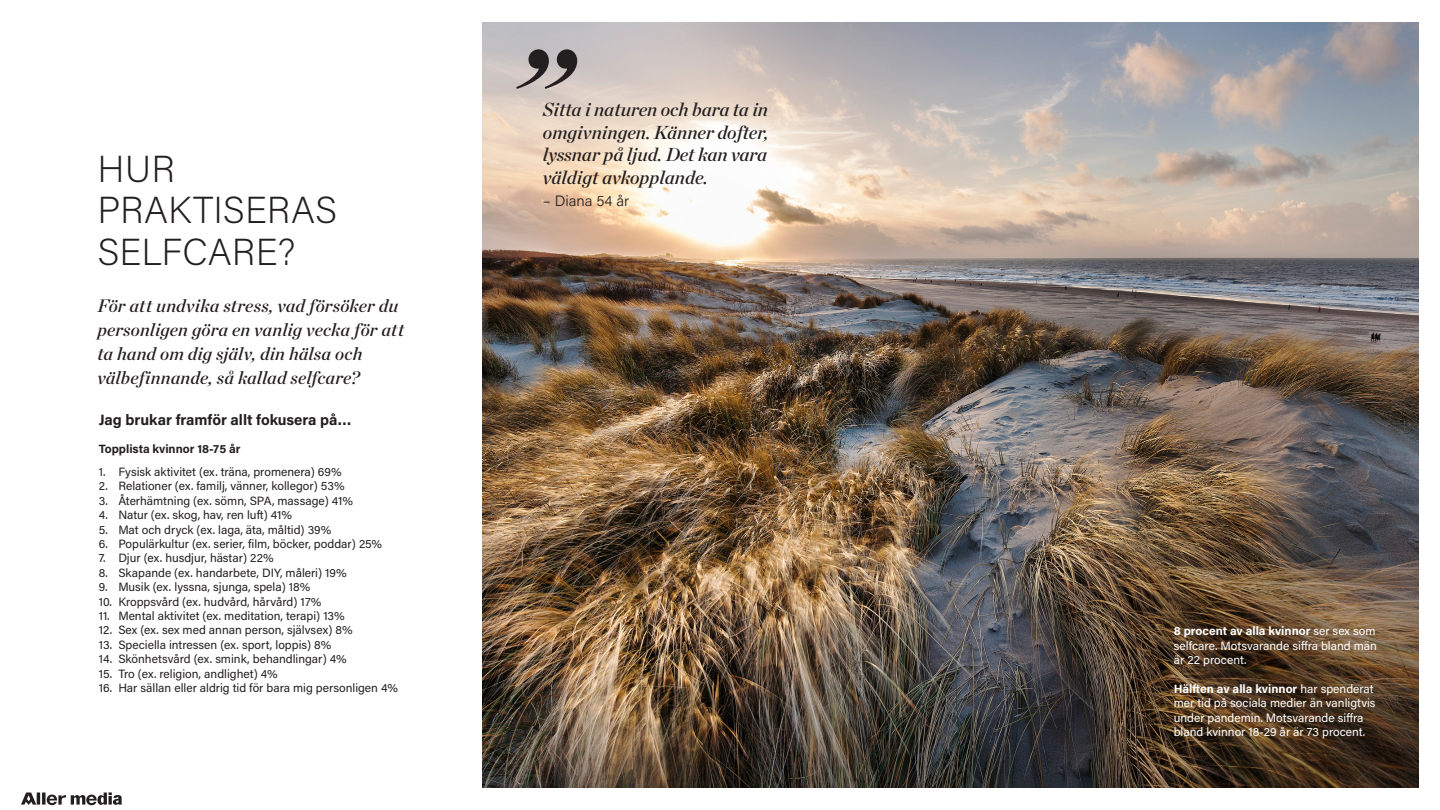
<style>
.page{position:relative;width:1440px;height:810px;background:#fff}
.page>*{position:absolute;margin:0;border:0;box-sizing:border-box;transform-origin:0 0}
._05_Citat_Chronicle{font:italic 150px "Chronicle Display Semi";color:#231f20}
._02_Head_2{font:200 37.5px/41.2px "Acumin Pro";letter-spacing:.005em;color:#231f20}
._05_Citat_Chronicle-2{font:italic 18.75px/22.5px "Chronicle Display Semi";color:#231f20;text-align:justify}
._05_Fråga{font:italic 18px/24px "Chronicle Display Semi";letter-spacing:.01em;color:#231f20}
._03_Body_Acumin_Pro{font:700 15px "Acumin Pro";color:#231f20}
._05_Citat_Namn{font:300 15px "Acumin Pro";color:#231f20}
._07_Box_Acumin{font:12px "Acumin Pro";color:#231f20}
._07_Box_Acumin-2{font:12px/14.4px "Acumin Pro";color:#fff;text-align:justify}
._07_Box_Head{font:700 12px "Acumin Pro";color:#231f20}
.s1{font-weight:700}
</style>
<div class="page">
<svg style="left:42px;top:793px;width:4px;height:12px"></svg>
<svg style="left:21px;top:793px;width:19px;height:12px"></svg>
<svg style="left:47px;top:792px;width:75px;height:13px"></svg>
<img style="left:483px;top:22px;width:936px;height:766px">
<p class="_02_Head_2" style="left:97px;top:147px;width:241px">HUR<br>PRAKTISERAS<br>SELFCARE?</p>
<p class="_05_Fråga" style="left:97px;top:292px;width:308px">För att undvika stress, vad försöker du personligen göra en vanlig vecka för att ta hand om dig själv, din hälsa och</p>
<p class="_05_Fråga" style="left:97px;top:364px;width:264px">välbefinnande, så kallad selfcare?</p>
<p class="_03_Body_Acumin_Pro" style="left:99px;top:409px;width:254px">Jag brukar framför allt fokusera på…</p>
<p class="_07_Box_Head" style="left:99px;top:441px;width:143px">Topplista kvinnor 18-75 år</p>
<p class="_07_Box_Acumin" style="left:99px;top:464px;width:244px">1. Fysisk aktivitet (ex. träna, promenera) 69%</p>
<p class="_07_Box_Acumin" style="left:99px;top:478px;width:247px">2. Relationer (ex. familj, vänner, kollegor) 53%</p>
<p class="_07_Box_Acumin" style="left:99px;top:492px;width:256px">3. Återhämtning (ex. sömn, SPA, massage) 41%</p>
<p class="_07_Box_Acumin" style="left:99px;top:507px;width:195px">4. Natur (ex. skog, hav, ren luft) 41%</p>
<p class="_07_Box_Acumin" style="left:99px;top:521px;width:234px">5. Mat och dryck (ex. laga, äta, måltid) 39%</p>
<p class="_07_Box_Acumin" style="left:99px;top:536px;width:285px">6. Populärkultur (ex. serier, film, böcker, poddar) 25%</p>
<p class="_07_Box_Acumin" style="left:99px;top:550px;width:176px">7. Djur (ex. husdjur, hästar) 22%</p>
<p class="_07_Box_Acumin" style="left:99px;top:564px;width:249px">8. Skapande (ex. handarbete, DIY, måleri) 19%</p>
<p class="_07_Box_Acumin" style="left:99px;top:579px;width:213px">9. Musik (ex. lyssna, sjunga, spela) 18%</p>
<p class="_07_Box_Acumin" style="left:99px;top:593px;width:224px">10. Kroppsvård (ex. hudvård, hårvård) 17%</p>
<p class="_07_Box_Acumin" style="left:99px;top:608px;width:247px">11. Mental aktivitet (ex. meditation, terapi) 13%</p>
<p class="_07_Box_Acumin" style="left:99px;top:622px;width:255px">12. Sex (ex. sex med annan person, självsex) 8%</p>
<p class="_07_Box_Acumin" style="left:99px;top:636px;width:234px">13. Speciella intressen (ex. sport, loppis) 8%</p>
<p class="_07_Box_Acumin" style="left:99px;top:651px;width:249px">14. Skönhetsvård (ex. smink, behandlingar) 4%</p>
<p class="_07_Box_Acumin" style="left:99px;top:665px;width:180px">15. Tro (ex. religion, andlighet) 4%</p>
<p class="_07_Box_Acumin" style="left:99px;top:680px;width:301px">16. Har sällan eller aldrig tid för bara mig personligen 4%</p>
<p class="_05_Citat_Chronicle" style="left:505px;top:-17px;width:65px">”</p>
<p class="_05_Citat_Chronicle-2" style="left:543px;top:97px;width:227px">Sitta i naturen och bara ta in omgivningen. Känner dofter, lyssnar på ljud. Det kan vara väldigt avkopplande.</p>
<p class="_05_Citat_Namn" style="left:543px;top:191px;width:88px">– Diana 54 år</p>
<p class="_07_Box_Acumin-2" style="left:1174px;top:624px;width:205px"><span class="s1">8 procent av alla kvinnor</span> ser sex som selfcare. Motsvarande siffra bland män är 22 procent.</p>
<p class="_07_Box_Acumin-2" style="left:1174px;top:681px;width:203px;text-align:left"><span class="s1">Hälften av alla kvinnor</span> har spenderat mer tid på sociala medier än vanligtvis under pandemin. Motsvarande siffra bland kvinnor 18-29 år är 73 procent.</p>
</div>
